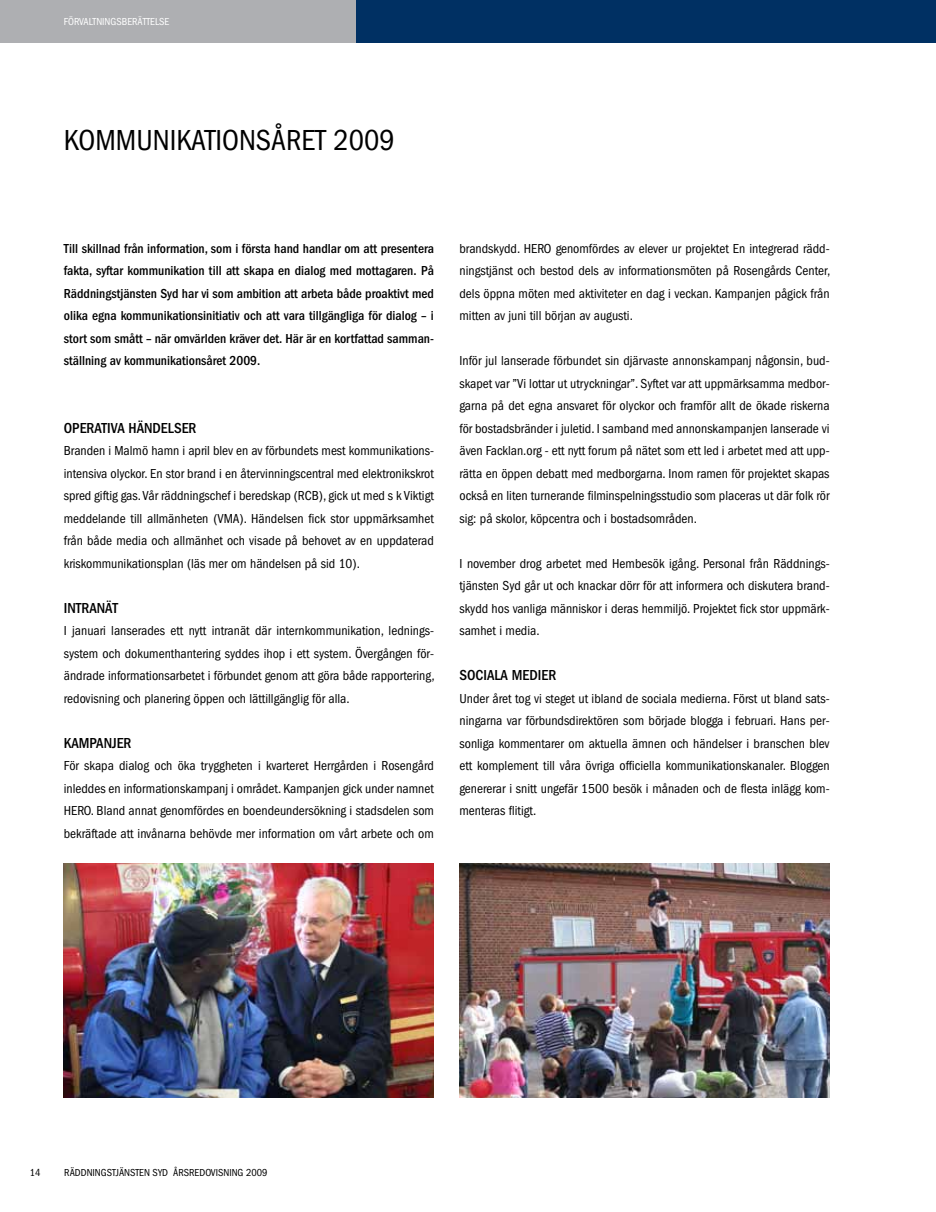
<style>
.page{position:relative;width:936px;height:1212px;background:#fff}
.page>*{position:absolute;margin:0;border:0;box-sizing:border-box;transform-origin:0 0}
.t1{font:condensed 30px "Franklin Gothic";color:#000}
.t2{font:500 condensed 15px "Franklin Gothic";color:#000}
.t3{font:condensed 13.5px/22.5px "Franklin Gothic";color:#000;text-align:justify}
.t4{font:500 condensed 13.5px/22.5px "Franklin Gothic";color:#000;text-align:justify}
.t5{font:condensed 10.5px "Franklin Gothic";color:#000}
.t6{font:condensed 10.5px "Franklin Gothic";color:#fff}
</style>
<div class="page">
<div style="left:356px;top:0;width:579px;height:43px;background:#003063"></div>
<div style="left:0;top:0;width:356px;height:43px;background:#aeafb2"></div>
<hr style="left:935px;top:0;width:1px;height:43px;background:#003063">
<img style="left:64px;top:863px;width:370px;height:234px">
<img style="left:459px;top:863px;width:370px;height:234px">
<p class="t6" style="left:64px;top:16px;width:107px">FÖRVALTNINGSBERÄTTELSE</p>
<h1 class="t1" style="left:64px;top:123px;width:156px">Kommunikationsåret</h1>
<h1 class="t1" style="left:333px;top:123px;width:63px">2009</h1>
<p class="t4" style="left:64px;top:237px;width:371px">Till skillnad från information, som i första hand handlar om att presentera fakta, syftar kommunikation till att skapa en dialog med mottagaren. På Räddningstjänsten Syd har vi som ambition att arbeta både proaktivt med olika egna kommunikationsinitiativ och att vara tillgängliga för dialog – i stort som smått – när omvärlden kräver det. Här är en kortfattad samman&shy;ställning av kommunikationsåret 2009.</p>
<p class="t2" style="left:64px;top:419px;width:134px">Operativa händelser</p>
<p class="t3" style="left:64px;top:439px;width:371px">Branden i Malmö hamn i april blev en av förbundets mest kommunikations&shy;intensiva olyckor. En stor brand i en återvinningscentral med elektronikskrot spred giftig gas. Vår räddningschef i beredskap (RCB), gick ut med s k Viktigt meddelande till allmänheten (VMA). Händelsen fick stor uppmärksamhet från både media och allmänhet och visade på behovet av en uppdaterad kriskommunikationsplan (läs mer om händelsen på sid 10).</p>
<p class="t2" style="left:64px;top:599px;width:56px">Intranät</p>
<p class="t3" style="left:64px;top:619px;width:372px">I januari lanserades ett nytt intranät där internkommunikation, lednings&shy;system och dokumenthantering syddes ihop i ett system. Övergången för&shy;ändrade informationsarbetet i förbundet genom att göra både rapportering, redovisning och planering öppen och lättillgänglig för alla.</p>
<p class="t2" style="left:64px;top:734px;width:69px">Kampanjer</p>
<p class="t3" style="left:64px;top:754px;width:371px">För skapa dialog och öka tryggheten i kvarteret Herrgården i Rosengård inleddes en informationskampanj i området. Kampanjen gick under namnet HERO. Bland annat genomfördes en boendeundersökning i stadsdelen som bekräftade att invånarna behövde mer information om vårt arbete och om</p>
<p class="t3" style="left:459px;top:237px;width:372px">brandskydd. HERO genomfördes av elever ur projektet En integrerad rädd&shy;ningstjänst och bestod dels av informationsmöten på Rosengårds Center, dels öppna möten med aktiviteter en dag i veckan. Kampanjen pågick från mitten av juni till början av augusti.</p>
<p class="t3" style="left:459px;top:349px;width:371px">Inför jul lanserade förbundet sin djärvaste annonskampanj någonsin, bud&shy;skapet var ”Vi lottar ut utryckningar”. Syftet var att uppmärksamma medbor&shy;garna på det egna ansvaret för olyckor och framför allt de ökade riskerna för bostadsbränder i juletid. I samband med annonskampanjen lanserade vi även Facklan.org - ett nytt forum på nätet som ett led i arbetet med att upp&shy;rätta en öppen debatt med medborgarna. Inom ramen för projektet skapas också en liten turnerande filminspelningsstudio som placeras ut där folk rör sig: på skolor, köpcentra och i bostadsområden.</p>
<p class="t3" style="left:459px;top:552px;width:371px">I november drog arbetet med Hembesök igång. Personal från Räddnings&shy;tjänsten Syd går ut och knackar dörr för att informera och diskutera brand&shy;skydd hos vanliga människor i deras hemmiljö. Projektet fick stor uppmärk&shy;samhet i media.</p>
<p class="t2" style="left:459px;top:667px;width:98px">Sociala medier</p>
<p class="t3" style="left:459px;top:687px;width:371px">Under året tog vi steget ut ibland de sociala medierna. Först ut bland sats&shy;ningarna var förbundsdirektören som började blogga i februari. Hans per&shy;sonliga kommentarer om aktuella ämnen och händelser i branschen blev ett komplement till våra övriga officiella kommunikationskanaler. Bloggen genererar i snitt ungefär 1500 besök i månaden och de flesta inlägg kom&shy;menteras flitigt.</p>
<p class="t5" style="left:30px;top:1167px;width:12px">14</p>
<p class="t5" style="left:64px;top:1167px;width:205px">RÄDDNINGSTJÄNSTEN SYD ÅRSREDOVISNING 2009</p>
</div>
